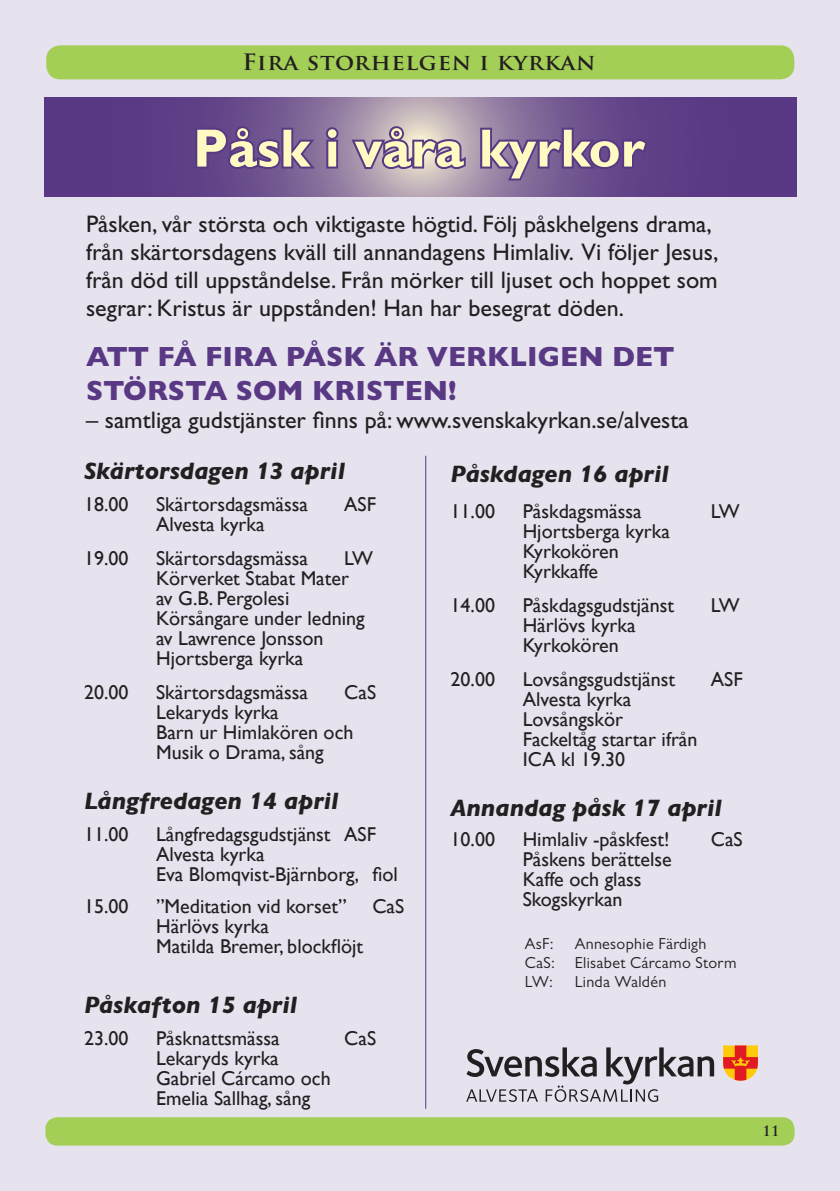
<style>
.page{position:relative;width:840px;height:1191px;background:#fff}
.page>*{position:absolute;margin:0;border:0;box-sizing:border-box;transform-origin:0 0}
.t1{font:700 54px "Gill Sans";color:#fffac1}
.t2{font:800 28px/34px "Gill Sans";color:#593884}
.t3{font:24px/28px "Gill Alt One";color:#231f20}
.t4{font:italic 800 24px "Gill Alt One";color:#231f20}
.t5{font:700 22px "Trajan Pro";letter-spacing:.03em;color:#231f20;scale:1.05 1}
.t6{font:20px/20px "Gill Sans";color:#231f20}
.t7{font:16px/19.2px "Gill Sans";letter-spacing:.02em;color:#231f20}
.t8{font:700 14px "Trajan Pro";color:#231f20}
</style>
<div class="page">
<div style="left:0;top:0;width:839px;height:1191px;background:#e6e2ee"></div>
<div style="left:45px;top:1117px;width:749px;height:28px;background:#a3cf57;border-radius:12px"></div>
<div style="left:46px;top:45px;width:747px;height:34px;background:#a3cf57;border-radius:14px"></div>
<hr style="left:425px;top:456px;width:1px;height:652px;background:#593884">
<svg style="left:44px;top:97px;width:751px;height:100px"></svg>
<svg style="left:193px;top:123px;width:148px;height:49px"></svg>
<svg style="left:348px;top:123px;width:119px;height:49px"></svg>
<svg style="left:478px;top:126px;width:171px;height:56px"></svg>
<svg style="left:466px;top:1047px;width:247px;height:55px"></svg>
<svg style="left:723px;top:1045px;width:34px;height:35px"></svg>
<p class="t5" style="left:242px;top:48px;width:337px">Fira storhelgen i kyrkan</p>
<h1 class="t1" style="left:193px;top:116px;width:453px">Påsk i våra kyrkor</h1>
<p class="t3" style="left:86px;top:210px;width:633px">Påsken, vår största och viktigaste högtid. Följ påskhelgens drama, från skärtorsdagens kväll till annandagens Himlaliv. Vi följer Jesus, från död till uppståndelse. Från mörker till ljuset och hoppet som segrar: Kristus är uppstånden! Han har besegrat döden.</p>
<h2 class="t2" style="left:86px;top:340px;width:590px">ATT FÅ FIRA PÅSK ÄR VERKLIGEN DET<br>STÖRSTA SOM KRISTEN!</h2>
<p class="t3" style="left:86px;top:406px;width:603px">– samtliga gudstjänster finns på: www.svenskakyrkan.se/alvesta</p>
<p class="t4" style="left:84px;top:457px;width:262px">Skärtorsdagen 13 april</p>
<p class="t6" style="left:84px;top:495px;width:46px">18.00</p>
<p class="t6" style="left:156px;top:495px;width:153px">Skärtorsdagsmässa</p>
<p class="t6" style="left:344px;top:495px;width:33px">ASF</p>
<p class="t6" style="left:156px;top:515px;width:110px">Alvesta kyrka</p>
<p class="t6" style="left:84px;top:549px;width:46px">19.00</p>
<p class="t6" style="left:156px;top:549px;width:153px">Skärtorsdagsmässa</p>
<p class="t6" style="left:156px;top:549px;width:218px;text-indent:188px">LW<br>Körverket Stabat Mater<br>av G.B. Pergolesi<br>Körsångare under ledning av Lawrence Jonsson<br>Hjortsberga kyrka</p>
<p class="t6" style="left:84px;top:683px;width:46px">20.00</p>
<p class="t6" style="left:156px;top:683px;width:153px">Skärtorsdagsmässa</p>
<p class="t6" style="left:344px;top:683px;width:33px">CaS</p>
<p class="t6" style="left:156px;top:703px;width:199px">Lekaryds kyrka<br>Barn ur Himlakören och<br>Musik o Drama, sång</p>
<p class="t4" style="left:84px;top:787px;width:256px">Långfredagen 14 april</p>
<p class="t6" style="left:84px;top:825px;width:46px">11.00</p>
<p class="t6" style="left:156px;top:825px;width:243px">Långfredagsgudstjänst ASF<br>Alvesta kyrka<br>Eva Blomqvist-Bjärnborg, fiol</p>
<p class="t6" style="left:84px;top:897px;width:46px">15.00</p>
<p class="t6" style="left:156px;top:897px;width:192px">”Meditation vid korset”</p>
<p class="t6" style="left:372px;top:897px;width:33px">CaS</p>
<p class="t6" style="left:156px;top:917px;width:208px">Härlövs kyrka<br>Matilda Bremer, blockflöjt</p>
<p class="t4" style="left:84px;top:991px;width:215px">Påskafton 15 april</p>
<p class="t6" style="left:84px;top:1029px;width:46px">23.00</p>
<p class="t6" style="left:156px;top:1029px;width:125px">Påsknattsmässa</p>
<p class="t6" style="left:344px;top:1029px;width:33px">CaS</p>
<p class="t6" style="left:156px;top:1049px;width:176px">Lekaryds kyrka<br>Gabriel Cárcamo och<br>Emelia Sallhag, sång</p>
<p class="t4" style="left:450px;top:460px;width:220px">Påskdagen 16 april</p>
<p class="t6" style="left:450px;top:502px;width:46px">11.00</p>
<p class="t6" style="left:522px;top:502px;width:120px">Påskdagsmässa</p>
<p class="t6" style="left:710px;top:502px;width:30px">LW</p>
<p class="t6" style="left:522px;top:522px;width:149px">Hjortsberga kyrka<br>Kyrkokören<br>Kyrkkaffe</p>
<p class="t6" style="left:450px;top:596px;width:46px">14.00</p>
<p class="t6" style="left:522px;top:596px;width:153px">Påskdagsgudstjänst</p>
<p class="t6" style="left:710px;top:596px;width:30px">LW</p>
<p class="t6" style="left:522px;top:616px;width:114px">Härlövs kyrka<br>Kyrkokören</p>
<p class="t6" style="left:450px;top:670px;width:46px">20.00</p>
<p class="t6" style="left:522px;top:670px;width:154px">Lovsångsgudstjänst</p>
<p class="t6" style="left:710px;top:670px;width:33px">ASF</p>
<p class="t6" style="left:522px;top:690px;width:176px">Alvesta kyrka<br>Lovsångskör<br>Fackeltåg startar ifrån<br>ICA kl 19.30</p>
<p class="t4" style="left:450px;top:794px;width:273px">Annandag påsk 17 april</p>
<p class="t6" style="left:450px;top:830px;width:46px">10.00</p>
<p class="t6" style="left:522px;top:830px;width:148px">Himlaliv -påskfest!</p>
<p class="t6" style="left:710px;top:830px;width:33px">CaS</p>
<p class="t6" style="left:522px;top:850px;width:150px">Påskens berättelse<br>Kaffe och glass<br>Skogskyrkan</p>
<p class="t7" style="left:524px;top:934px;width:30px">AsF:</p>
<p class="t7" style="left:524px;top:934px;width:213px;text-indent:50px">Annesophie Färdigh<br>CaS: Elisabet Cárcamo Storm<br>LW:</p>
<p class="t7" style="left:574px;top:972px;width:93px">Linda Waldén</p>
<p class="t8" style="left:762px;top:1122px;width:18px">11</p>
</div>
